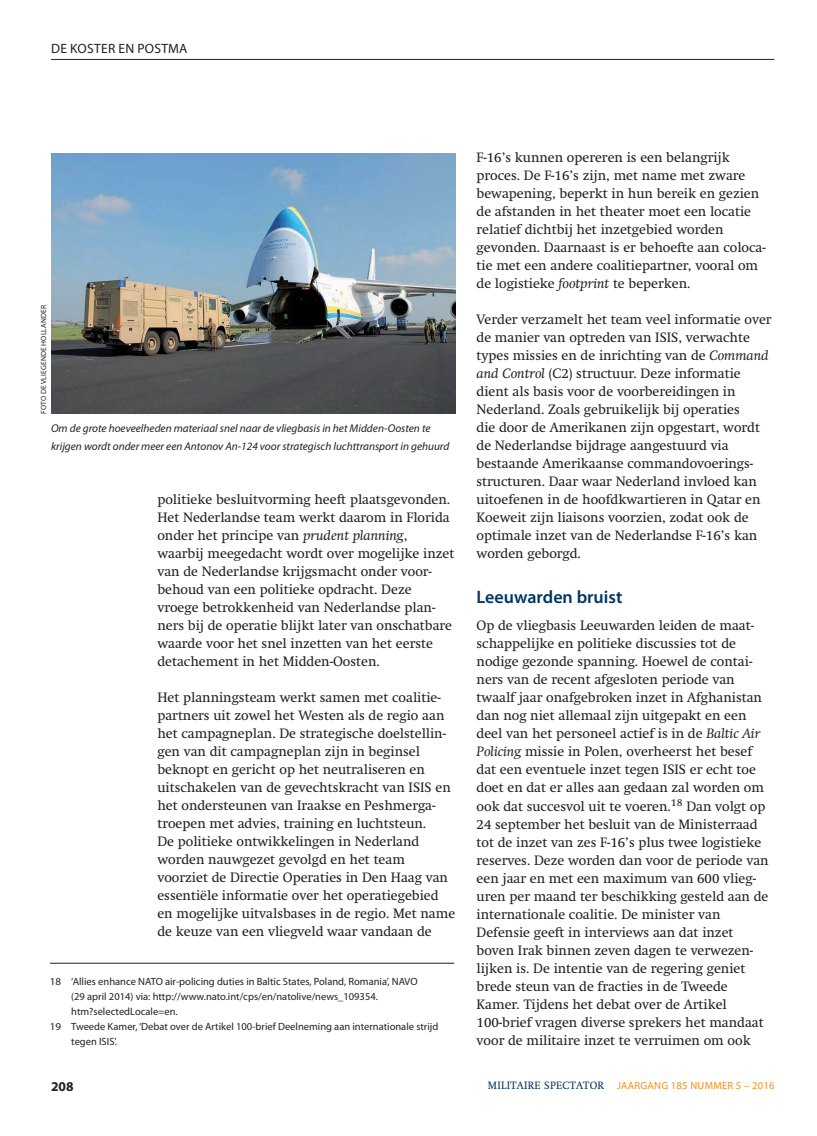
<style>
.page{position:relative;width:817px;height:1136px;background:#fff}
.page>*{position:absolute;margin:0;border:0;box-sizing:border-box;transform-origin:0 0}
.t1{font:600 18px "Myriad Pro";color:#003562}
.t2{font:13.5px/18px "Swift";color:#231f20}
.t3{font:13.5px "Myriad Pro";letter-spacing:.02em;color:#231f20}
.t4{font:700 13.5px "Myriad Pro";color:#231f20}
.t5{font:italic 11.25px/18px "Myriad Pro";color:#231f20}
.t6{font:10.5px "Myriad Pro";color:#231f20;scale:1.05 1}
.t7{font:10.5px "Myriad Pro";color:#231f20}
.t8{font:10.5px "Myriad Pro";letter-spacing:.025em;color:#f68f1e}
.t9{font:7.5px "Myriad Pro";letter-spacing:.02em;color:#231f20}
.s1{font-style:italic}
.s2{font-family:"Swift";color:#003562}
</style>
<div class="page">
<hr style="left:51px;top:59px;width:723px;height:1px;background:#231f20">
<img style="left:51px;top:153px;width:404px;height:261px">
<hr style="left:50px;top:962px;width:404px;height:1px;background:#231f20">
<p class="t3" style="left:51px;top:41px;width:128px">de Koster en postma</p>
<p class="t9" style="left:39px;top:414px;width:110px;rotate:-90deg">Foto De Vliegende Hollander</p>
<p class="t5" style="left:51px;top:419px;width:399px">Om de grote hoeveelheden materiaal snel naar de vliegbasis in het Midden-Oosten te krijgen wordt onder meer een Antonov An-124 voor strategisch luchttransport in gehuurd</p>
<p class="t2" style="left:157px;top:490px;width:298px">politieke besluitvorming heeft plaatsgevonden.<br>Het Nederlandse team werkt daarom in Florida onder het principe van <span class="s1">prudent planning</span>, waarbij meegedacht wordt over mogelijke inzet van de Nederlandse krijgsmacht onder voor&shy;behoud van een politieke opdracht. Deze vroege betrokkenheid van Nederlandse plan&shy;ners bij de operatie blijkt later van onschatbare waarde voor het snel inzetten van het eerste detachement in het Midden-Oosten.</p>
<p class="t2" style="left:157px;top:688px;width:299px">Het planningsteam werkt samen met coalitie&shy;partners uit zowel het Westen als de regio aan het campagneplan. De strategische doelstellin&shy;gen van dit campagneplan zijn in beginsel beknopt en gericht op het neutraliseren en uitschakelen van de gevechtskracht van ISIS en het ondersteunen van Iraakse en Peshmerga&shy;troepen met advies, training en luchtsteun.<br>De politieke ontwikkelingen in Nederland worden nauwgezet gevolgd en het team voorziet de Directie Operaties in Den Haag van essentiële informatie over het operatiegebied en mogelijke uitvalsbases in de regio. Met name de keuze van een vliegveld waar vandaan de</p>
<p class="t6" style="left:50px;top:975px;width:351px">18 ‘Allies enhance NATO air-policing duties in Baltic States, Poland, Romania’, NAVO</p>
<p class="t7" style="left:71px;top:990px;width:308px">(29 april 2014) via: http://www.nato.int/cps/en/natolive/news_109354.</p>
<p class="t7" style="left:71px;top:1005px;width:108px">htm?selectedLocale=en.</p>
<p class="t6" style="left:50px;top:1020px;width:371px">19 Tweede Kamer, ‘Debat over de Artikel 100-brief Deelneming aan internationale strijd</p>
<p class="t7" style="left:71px;top:1035px;width:47px">tegen ISIS’.</p>
<p class="t2" style="left:476px;top:148px;width:291px">F-16’s kunnen opereren is een belangrijk proces. De F-16’s zijn, met name met zware bewapening, beperkt in hun bereik en gezien de afstanden in het theater moet een locatie relatief dichtbij het inzetgebied worden gevonden. Daarnaast is er behoefte aan coloca&shy;tie met een andere coalitiepartner, vooral om de logistieke <span class="s1">footprint</span> te beperken.</p>
<p class="t2" style="left:476px;top:310px;width:296px">Verder verzamelt het team veel informatie over de manier van optreden van ISIS, verwachte types missies en de inrichting van de <span class="s1">Command and Control</span> (C2) structuur. Deze informatie dient als basis voor de voorbereidingen in Nederland. Zoals gebruikelijk bij operaties<br>die door de Amerikanen zijn opgestart, wordt de Nederlandse bijdrage aangestuurd via bestaande Amerikaanse commandovoerings&shy;structuren. Daar waar Nederland invloed kan uitoefenen in de hoofdkwartieren in Qatar en Koeweit zijn liaisons voorzien, zodat ook de optimale inzet van de Nederlandse F-16’s kan worden geborgd.</p>
<h1 class="t1" style="left:476px;top:587px;width:147px">Leeuwarden bruist</h1>
<p class="t2" style="left:476px;top:616px;width:293px">Op de vliegbasis Leeuwarden leiden de maat&shy;schappelijke en politieke discussies tot de nodige gezonde spanning. Hoewel de contai&shy;ners van de recent afgesloten periode van twaalf jaar onafgebroken inzet in Afghanistan dan nog niet allemaal zijn uitgepakt en een deel van het personeel actief is in de <span class="s1">Baltic Air Policing</span> missie in Polen, overheerst het besef dat een eventuele inzet tegen ISIS er echt toe doet en dat er alles aan gedaan zal worden om ook dat succesvol uit te voeren.<sup>18</sup> Dan volgt op 24 september het besluit van de Ministerraad tot de inzet van zes F-16’s plus twee logistieke reserves. Deze worden dan voor de periode van een jaar en met een maximum van 600 vlieg&shy;uren per maand ter beschikking gesteld aan de internationale coalitie. De minister van Defensie geeft in interviews aan dat inzet boven Irak binnen zeven dagen te verwezen&shy;lijken is. De intentie van de regering geniet brede steun van de fracties in de Tweede Kamer. Tijdens het debat over de Artikel 100-brief vragen diverse sprekers het mandaat voor de militaire inzet te verruimen om ook</p>
<p class="t4" style="left:51px;top:1078px;width:24px">208</p>
<p class="t8" style="left:488px;top:1079px;width:288px"><span class="s2">MILITAIRE SPECTATOR</span> JAARGANG 185 NUMMER 5 – 2016</p>
</div>
